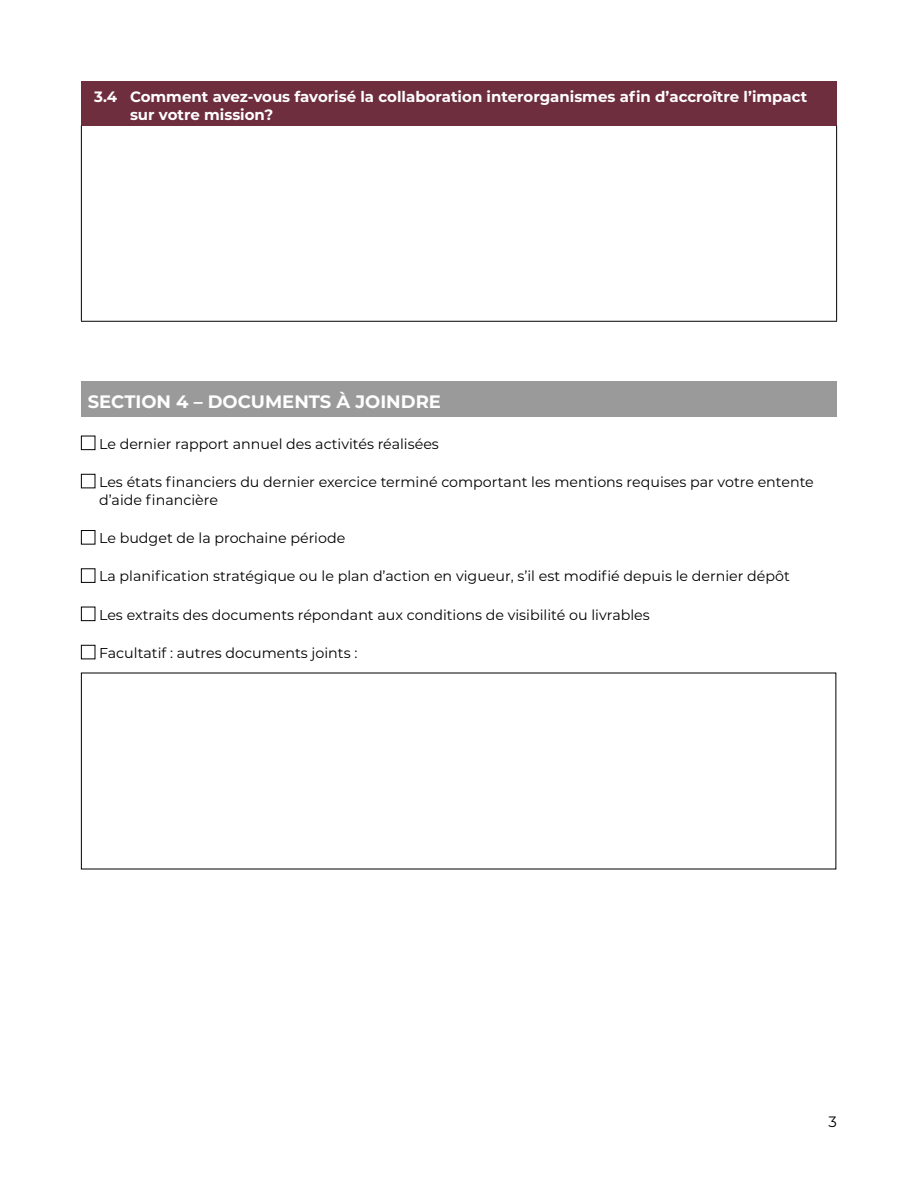
<style>
.page{position:relative;width:918px;height:1188px;background:#fff}
.page>*{position:absolute;margin:0;border:0;box-sizing:border-box;transform-origin:0 0}
.t1{font:700 18px "Montserrat";color:#fff}
.t2{font:700 15px/18px "Montserrat";color:#fff}
.t3{font:15px "Montserrat";color:#000}
.t4{font:14.25px/18px "Montserrat";color:#000}
</style>
<div class="page">
<div style="left:81px;top:381px;width:756px;height:36px;background:#9b9a9a"></div>
<div style="left:81px;top:436px;width:14px;height:14px;border:1px solid #000"></div>
<div style="left:81px;top:474px;width:14px;height:14px;border:1px solid #000"></div>
<div style="left:81px;top:530px;width:14px;height:15px;border:1px solid #000"></div>
<div style="left:81px;top:568px;width:14px;height:15px;border:1px solid #000"></div>
<div style="left:81px;top:607px;width:14px;height:14px;border:1px solid #000"></div>
<div style="left:81px;top:645px;width:14px;height:14px;border:1px solid #000"></div>
<div style="left:81px;top:81px;width:756px;height:45px;background:#6e2e3e"></div>
<hr style="left:81px;top:126px;width:1px;height:195px;background:#000">
<hr style="left:836px;top:126px;width:1px;height:195px;background:#000">
<hr style="left:81px;top:321px;width:756px;height:1px;background:#000">
<p class="t2" style="left:130px;top:86px;width:679px;text-indent:-36px">3.4 Comment avez-vous favorisé la collaboration interorganismes afin d’accroître l’impact sur votre mission?</p>
<p class="t1" style="left:88px;top:388px;width:355px">SECTION 4 – DOCUMENTS À JOINDRE</p>
<p class="t4" style="left:99px;top:434px;width:341px">Le dernier rapport annuel des activités réalisées</p>
<p class="t4" style="left:99px;top:472px;width:716px">Les états financiers du dernier exercice terminé comportant les mentions requises par votre entente d’aide financière</p>
<p class="t4" style="left:99px;top:528px;width:248px">Le budget de la prochaine période</p>
<p class="t4" style="left:99px;top:567px;width:692px">La planification stratégique ou le plan d’action en vigueur, s’il est modifié depuis le dernier dépôt</p>
<p class="t4" style="left:99px;top:605px;width:552px">Les extraits des documents répondant aux conditions de visibilité ou livrables</p>
<p class="t4" style="left:99px;top:643px;width:260px">Facultatif : autres documents joints :</p>
<p class="t3" style="left:829px;top:1111px;width:10px">3</p>
</div>
